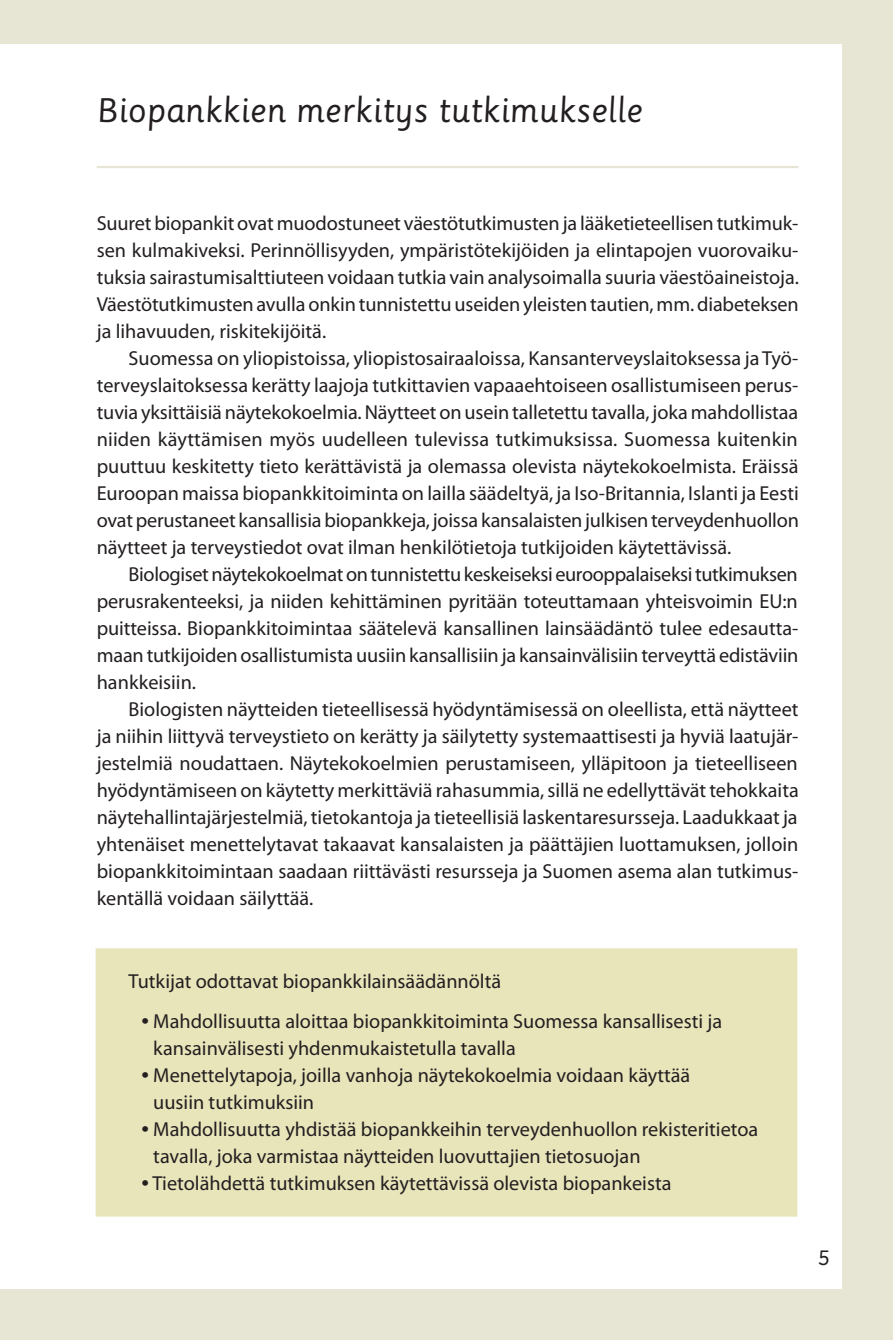
<style>
.page{position:relative;width:893px;height:1340px;background:#fff}
.page>*{position:absolute;margin:0;border:0;box-sizing:border-box;transform-origin:0 0}
.t1{font:33.3px "Sassoon Primary";color:#231f20}
.t2{font:20.25px/27px "Myriad Pro";color:#231f20;text-align:justify}
.t3{font:20.25px "Sassoon Primary";color:#231f20}
.s1{font-size:27px}
.s2{font-size:27px;color:#e8e5bb}
</style>
<div class="page">
<div style="left:0;top:0;width:893px;height:1339px;background:#e7e5d4"></div>
<div style="left:0;top:45px;width:842px;height:1243px;background:#fff"></div>
<div style="left:96px;top:948px;width:701px;height:268px;background:#e8e5bb"></div>
<hr style="left:97px;top:166px;width:701px;height:2px;background:#e7e5d4">
<h1 class="t1" style="left:97px;top:90px;width:548px">Biopankkien merkitys tutkimukselle</h1>
<p class="t2" style="left:97px;top:209px;width:704px">Suuret biopankit ovat muodostuneet väestötutkimusten ja lääketieteellisen tutkimuk&shy;sen kulmakiveksi. Perinnöllisyyden, ympäristötekijöiden ja elintapojen vuorovaiku&shy;tuksia sairastumisalttiuteen voidaan tutkia vain analysoimalla suuria väestöaineistoja.<br>Väestötutkimusten avulla onkin tunnistettu useiden yleisten tautien, mm. diabeteksen ja lihavuuden, riskitekijöitä.</p>
<p class="t2" style="left:97px;top:344px;width:704px;text-indent:32px">Suomessa on yliopistoissa, yliopistosairaaloissa, Kansanterveyslaitoksessa ja Työ&shy;terveyslaitoksessa kerätty laajoja tutkittavien vapaaehtoiseen osallistumiseen perus&shy;tuvia yksittäisiä näytekokoelmia. Näytteet on usein talletettu tavalla, joka mahdollistaa niiden käyttämisen myös uudelleen tulevissa tutkimuksissa. Suomessa kuitenkin puuttuu keskitetty tieto kerättävistä ja olemassa olevista näytekokoelmista. Eräissä Euroopan maissa biopankkitoiminta on lailla säädeltyä, ja Iso-Britannia, Islanti ja Eesti ovat perustaneet kansallisia biopankkeja, joissa kansalaisten julkisen terveydenhuollon näytteet ja terveystiedot ovat ilman henkilötietoja tutkijoiden käytettävissä.</p>
<p class="t2" style="left:97px;top:560px;width:703px;text-indent:32px">Biologiset näytekokoelmat on tunnistettu keskeiseksi eurooppalaiseksi tutkimuksen perusrakenteeksi, ja niiden kehittäminen pyritään toteuttamaan yhteisvoimin EU:n puitteissa. Biopankkitoimintaa säätelevä kansallinen lainsäädäntö tulee edesautta&shy;maan tutkijoiden osallistumista uusiin kansallisiin ja kansainvälisiin terveyttä edistäviin hankkeisiin.</p>
<p class="t2" style="left:97px;top:695px;width:703px;text-indent:32px">Biologisten näytteiden tieteellisessä hyödyntämisessä on oleellista, että näytteet ja niihin liittyvä terveystieto on kerätty ja säilytetty systemaattisesti ja hyviä laatujär&shy;jestelmiä noudattaen. Näytekokoelmien perustamiseen, ylläpitoon ja tieteelliseen hyödyntämiseen on käytetty merkittäviä rahasummia, sillä ne edellyttävät tehokkaita näytehallintajärjestelmiä, tietokantoja ja tieteellisiä laskentaresursseja. Laadukkaat ja yhtenäiset menettelytavat takaavat kansalaisten ja päättäjien luottamuksen, jolloin biopankkitoimintaan saadaan riittävästi resursseja ja Suomen asema alan tutkimus&shy;kentällä voidaan säilyttää.</p>
<p class="t2" style="left:129px;top:967px;width:374px">Tutkijat odottavat biopankkilainsäädännöltä</p>
<p class="t2" style="left:141px;top:1007px;width:582px"><span class="s1">•</span> Mahdollisuutta aloittaa biopankkitoiminta Suomessa kansallisesti ja</p>
<p class="t2" style="left:141px;top:1034px;width:376px"><span class="s2">•</span> kansainvälisesti yhdenmukaistetulla tavalla</p>
<p class="t2" style="left:141px;top:1061px;width:550px"><span class="s1">•</span> Menettelytapoja, joilla vanhoja näytekokoelmia voidaan käyttää</p>
<p class="t2" style="left:141px;top:1088px;width:174px"><span class="s2">•</span> uusiin tutkimuksiin</p>
<p class="t2" style="left:141px;top:1115px;width:618px"><span class="s1">•</span> Mahdollisuutta yhdistää biopankkeihin terveydenhuollon rekisteritietoa</p>
<p class="t2" style="left:141px;top:1142px;width:501px"><span class="s2">•</span> tavalla, joka varmistaa näytteiden luovuttajien tietosuojan</p>
<p class="t2" style="left:141px;top:1169px;width:532px"><span class="s1">•</span> Tietolähdettä tutkimuksen käytettävissä olevista biopankeista</p>
<p class="t3" style="left:818px;top:1245px;width:13px">5</p>
</div>
